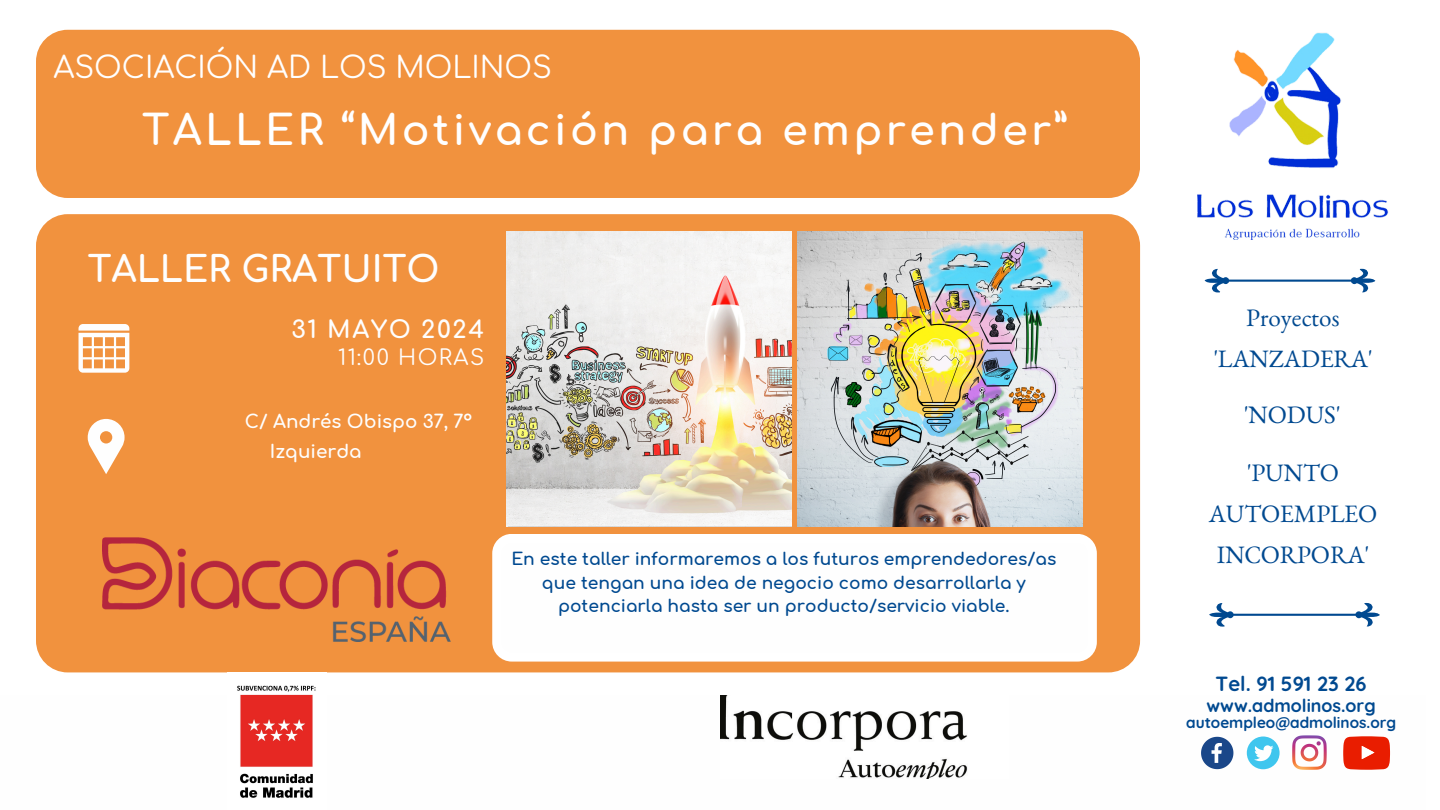
<style>
.page{position:relative;width:1440px;height:810px;background:#fff}
.page>*{position:absolute;margin:0;border:0;box-sizing:border-box;transform-origin:0 0}
.t1{font:700 41.4px "Comfortaa";letter-spacing:.08em;color:#fff}
.t2{font:700 36px "Comfortaa";color:#fefefe}
.t3{font:30px "Comfortaa";color:#fff}
.t4{font:25.1px/41.2px "Benne";color:#004990;text-align:center}
.t5{font:700 24px "Comfortaa";letter-spacing:.07em;color:#fefefe}
.t6{font:21.4px "Comfortaa";letter-spacing:.07em;color:#fefefe}
.t7{font:700 20.4px "Quicksand";color:#004990}
.t8{font:700 18.3px "Comfortaa";color:#fefefe}
.t9{font:700 17.9px "Quicksand";color:#004990}
.t10{font:700 17.1px/23.5px "Comfortaa";color:#004990;text-align:center}
.t11{font:700 15.3px "Quicksand";color:#004990}
</style>
<div class="page">
<div style="left:36px;top:214px;width:1104px;height:458px;background:#f1923e;border-radius:32px"></div>
<img style="left:507px;top:232px;width:284px;height:295px">
<img style="left:798px;top:232px;width:284px;height:295px">
<img style="left:1229px;top:32px;width:112px;height:136px">
<svg style="left:1205px;top:269px;width:170px;height:23px"></svg>
<svg style="left:1209px;top:603px;width:171px;height:24px"></svg>
<svg style="left:79px;top:324px;width:50px;height:49px"></svg>
<svg style="left:88px;top:419px;width:36px;height:55px"></svg>
<img style="left:1197px;top:194px;width:191px;height:45px">
<div style="left:36px;top:30px;width:1104px;height:168px;background:#f1923e;border-radius:32px"></div>
<div style="left:492px;top:534px;width:605px;height:128px;background:#fefefe"></div>
<svg style="left:1201px;top:737px;width:32px;height:32px"></svg>
<div style="left:1247px;top:737px;width:33px;height:32px;background:#3fc6ee;border-radius:50%"></div>
<svg style="left:1254px;top:745px;width:20px;height:16px"></svg>
<svg style="left:1343px;top:736px;width:47px;height:34px;background:#eb3a21"></svg>
<img style="left:720px;top:696px;width:248px;height:82px">
<svg style="left:1292px;top:735px;width:35px;height:35px"></svg>
<img style="left:237px;top:685px;width:79px;height:113px">
<img style="left:103px;top:538px;width:347px;height:103px">
<p class="t3" style="left:53px;top:52px;width:500px">ASOCIACIÓN AD LOS MOLINOS</p>
<p class="t1" style="left:142px;top:109px;width:926px">TALLER “Motivación para emprender”</p>
<h4 class="t2" style="left:88px;top:251px;width:353px">TALLER GRATUITO</h4>
<h6 class="t5" style="left:291px;top:317px;width:194px">31 MAYO 2024</h6>
<h6 class="t6" style="left:338px;top:346px;width:148px">11:00 HORAS</h6>
<h5 class="t4" style="left:1213px;top:302px;width:160px">Proyectos 'LANZADERA'</h5>
<p class="t8" style="left:245px;top:411px;width:229px">C/ Andrés Obispo 37, 7º</p>
<p class="t4" style="left:1244px;top:400px;width:98px">'NODUS'</p>
<p class="t8" style="left:270px;top:441px;width:93px">Izquierda</p>
<p class="t4" style="left:1209px;top:457px;width:170px">'PUNTO<br>AUTOEMPLEO<br>INCORPORA'</p>
<h4 class="t10" style="left:511px;top:548px;width:546px">En este taller informaremos a los futuros emprendedores/as que tengan una idea de negocio como desarrollarla y potenciarla hasta ser un producto/servicio viable.</h4>
<h2 class="t7" style="left:1216px;top:670px;width:153px">Tel. 91 591 23 26</h2>
<p class="t9" style="left:1207px;top:694px;width:171px">www.admolinos.org</p>
<h4 class="t11" style="left:1186px;top:713px;width:211px">autoempleo@admolinos.org</h4>
</div>
